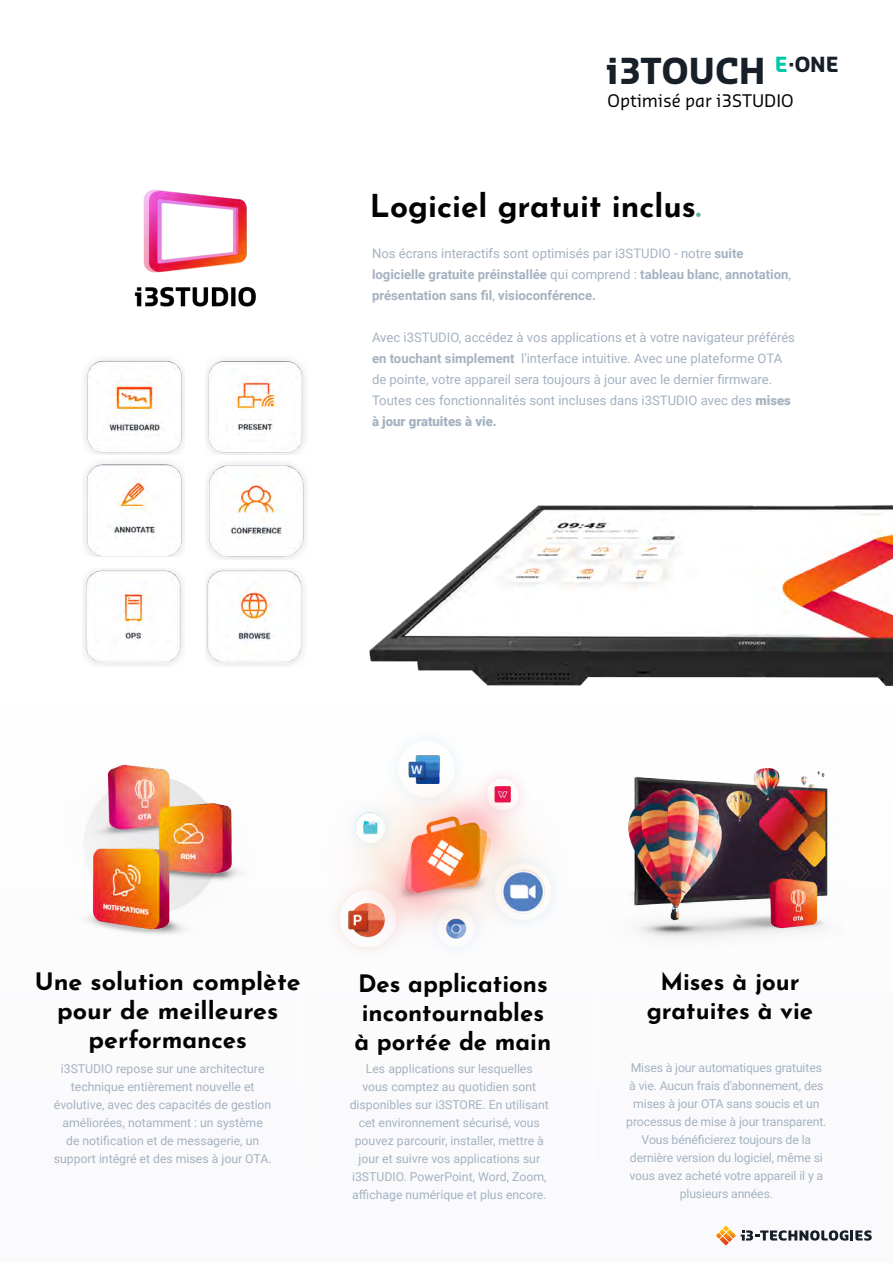
<style>
.page{position:relative;width:893px;height:1263px;background:#fff}
.page>*{position:absolute;margin:0;border:0;box-sizing:border-box;transform-origin:0 0}
.t1{font:700 34.95px "Sansa";color:#171f28}
.t2{font:700 31.5px "Josefin Sans";color:#020203}
.t3{font:700 24px/28.8px "Josefin Sans";color:#020203;text-align:center}
.t4{font:700 24px/28.8px "Josefin Sans";color:#020203;text-align:center;scale:1.05 1}
.t5{font:16.95px "Sansa";color:#020203}
.t6{font:13.05px/21px "Roboto";color:#a5b2c1}
.t7{font:700 13.05px/21px "Roboto";color:#a5b2c1}
.t8{font:12.3px/18px "Roboto";letter-spacing:-.01em;color:#a4b3c2;text-align:center}
.t9{font:12.3px/18px "Roboto";color:#a5b2c1;text-align:center}
.s1{color:#5eb3a2}
.s2{font-weight:400}
.s3{font-weight:700}
.s4{font-weight:900}
</style>
<div class="page">
<div style="left:1px;top:645px;width:891px;height:618px;background:#fbfbfc"></div>
<img style="left:88px;top:764px;width:152px;height:170px">
<img style="left:369px;top:505px;width:524px;height:181px">
<img style="left:85px;top:359px;width:99px;height:95px">
<img style="left:206px;top:359px;width:99px;height:95px">
<img style="left:206px;top:463px;width:100px;height:96px">
<img style="left:206px;top:569px;width:98px;height:96px">
<img style="left:83px;top:569px;width:100px;height:96px">
<img style="left:84px;top:463px;width:100px;height:94px">
<img style="left:338px;top:755px;width:215px;height:195px">
<img style="left:628px;top:768px;width:200px;height:169px">
<hr style="left:303px;top:744px;width:1px;height:421px;background:#fff">
<hr style="left:593px;top:744px;width:1px;height:421px;background:#fff">
<img style="left:134px;top:189px;width:122px;height:118px">
<svg style="left:716px;top:1226px;width:156px;height:19px"></svg>
<h1 class="t1" style="left:607px;top:48px;width:234px">i3TOUCH <sup>E</sup><sup>·ONE</sup></h1>
<h3 class="t5" style="left:608px;top:90px;width:187px">Optimisé par i3STUDIO</h3>
<h2 class="t2" style="left:370px;top:177px;width:333px">Logiciel gratuit inclus<span class="s1">.</span></h2>
<p class="t7" style="left:372px;top:243px;width:420px"><span class="s2">Nos écrans interactifs sont optimisés par i3STUDIO - notre</span> suite logicielle gratuite préinstallée <span class="s2">qui comprend :</span> tableau blanc<span class="s2">,</span> annotation<span class="s2">, </span>présentation sans fil<span class="s2">,</span> visioconférence.</p>
<p class="t6" style="left:372px;top:327px;width:425px">Avec i3STUDIO, accédez à vos applications et à votre navigateur préférés <span class="s3">en touchant simplement</span> l'interface intuitive. Avec une plateforme OTA de pointe, votre appareil sera toujours à jour avec le dernier firmware.<br>Toutes ces fonctionnalités sont incluses dans i3STUDIO avec des <span class="s4">mises à jour gratuites à vie.</span></p>
<h3 class="t4" style="left:35px;top:964px;width:255px">Une solution complète pour de meilleures performances</h3>
<p class="t9" style="left:54px;top:1059px;width:219px">i3STUDIO repose sur une architecture technique entièrement nouvelle et évolutive, avec des capacités de gestion améliorées, notamment : un système<br>de notification et de messagerie, un support intégré et des mises à jour OTA.</p>
<h3 class="t3" style="left:354px;top:966px;width:198px">Des applications incontournables à portée de main</h3>
<p class="t8" style="left:350px;top:1059px;width:201px">Les applications sur lesquelles<br>vous comptez au quotidien sont disponibles sur i3STORE. En utilisant cet environnement sécurisé, vous pouvez parcourir, installer, mettre à jour et suivre vos applications sur i3STUDIO. PowerPoint, Word, Zoom, affichage numérique et plus encore.</p>
<h3 class="t3" style="left:647px;top:964px;width:168px">Mises à jour gratuites à vie</h3>
<p class="t8" style="left:626px;top:1058px;width:202px">Mises à jour automatiques gratuites à vie. Aucun frais d'abonnement, des mises à jour OTA sans soucis et un processus de mise à jour transparent.<br>Vous bénéficierez toujours de la dernière version du logiciel, même si vous avez acheté votre appareil il y a plusieurs années.</p>
</div>
